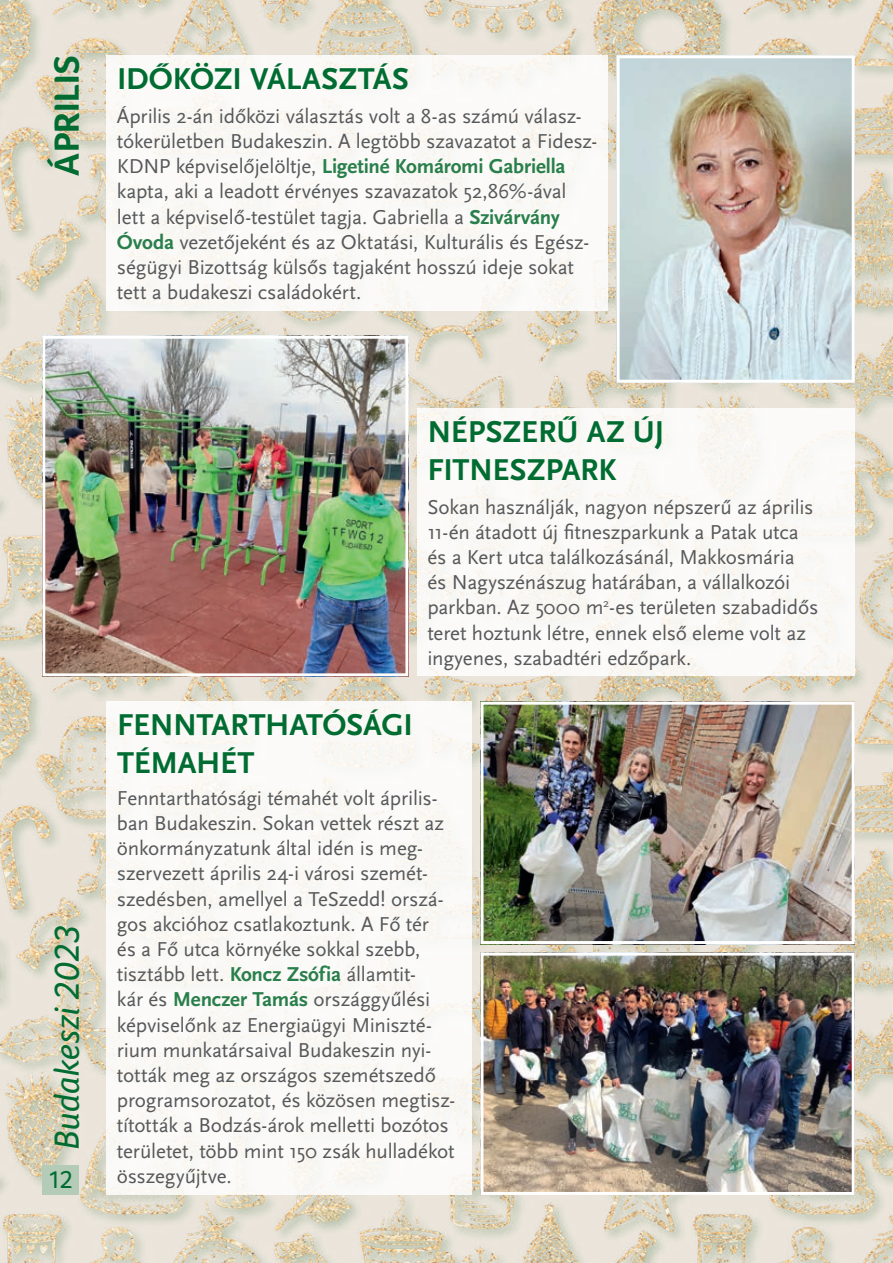
<style>
.page{position:relative;width:893px;height:1263px;background:#fff}
.page>*{position:absolute;margin:0;border:0;box-sizing:border-box;transform-origin:0 0}
.t1{font:italic 36px "Foco";letter-spacing:-.01em;color:#006c31}
.t2{font:700 36px "Foco";letter-spacing:.01em;color:#006c31}
.naptárcím{font:700 31.5px/37.8px "Scala Sans Pro";letter-spacing:-.01em;color:#006c31}
.t3{font:25.5px "Foco";color:#006c31}
.szürke_kisebb_szöveg{font:21px/25.2px "Scala Sans Pro";letter-spacing:-.005em;color:#57585a}
.s1{font-weight:700;color:#297f4b}
</style>
<div class="page">
<img style="left:0;top:0;width:893px;height:1263px">
<div style="left:43px;top:1165px;width:36px;height:30px;background:#b4ccb7"></div>
<div style="left:106px;top:55px;width:502px;height:255px;background:#fbf9f8"></div>
<img style="left:484px;top:706px;width:367px;height:234px">
<div style="left:480px;top:702px;width:375px;height:242px;border:3px solid #fff"></div>
<img style="left:484px;top:956px;width:367px;height:235px">
<div style="left:480px;top:952px;width:375px;height:243px;border:3px solid #fff"></div>
<div style="left:417px;top:408px;width:438px;height:268px;background:#fbf9f7"></div>
<img style="left:621px;top:59px;width:230px;height:320px">
<div style="left:617px;top:55px;width:238px;height:328px;border:3px solid #fff"></div>
<img style="left:47px;top:340px;width:357px;height:332px">
<div style="left:43px;top:336px;width:365px;height:340px;border:3px solid #fff"></div>
<div style="left:106px;top:702px;width:366px;height:493px;background:#fbf9f8"></div>
<svg style="left:892px;top:451px;width:1px;height:404px"></svg>
<p class="t2" style="left:43px;top:176px;width:122px;rotate:-90deg">ÁPRILIS</p>
<p class="naptárcím" style="left:117px;top:60px;width:293px">IDŐKÖZI VÁLASZTÁS</p>
<p class="szürke_kisebb_szöveg" style="left:117px;top:103px;width:482px">Április 2-án időközi választás volt a 8-as számú válasz&shy;tókerületben Budakeszin. A legtöbb szavazatot a Fidesz-KDNP képviselőjelöltje, <span class="s1">Ligetiné Komáromi Gabriella </span>kapta, aki a leadott érvényes szavazatok 52,86%-ával lett a képviselő-testület tagja. Gabriella a <span class="s1">Szivárvány Óvoda</span> vezetőjeként és az Oktatási, Kulturális és Egész&shy;ségügyi Bizottság külsős tagjaként hosszú ideje sokat tett a budakeszi családokért.</p>
<p class="t1" style="left:43px;top:1150px;width:228px;rotate:-90deg">Budakeszi 2023</p>
<p class="t3" style="left:48px;top:1163px;width:28px">12</p>
<p class="naptárcím" style="left:427px;top:413px;width:238px">NÉPSZERŰ AZ ÚJ<br>FITNESZPARK</p>
<p class="szürke_kisebb_szöveg" style="left:427px;top:494px;width:393px">Sokan használják, nagyon népszerű az április 11-én átadott új fitneszparkunk a Patak utca és a Kert utca találkozásánál, Makkosmária és Nagyszénászug határában, a vállalkozói parkban. Az 5000 m<sup>2</sup>-es területen szabadidős teret hoztunk létre, ennek első eleme volt az ingyenes, szabadtéri edzőpark.</p>
<p class="naptárcím" style="left:117px;top:706px;width:297px">FENNTARTHATÓSÁGI<br>TÉMAHÉT</p>
<p class="szürke_kisebb_szöveg" style="left:117px;top:785px;width:340px">Fenntarthatósági témahét volt április&shy;ban Budakeszin. Sokan vettek részt az önkormányzatunk által idén is meg&shy;szervezett április 24-i városi szemét&shy;szedésben, amellyel a TeSzedd! orszá&shy;gos akcióhoz csatlakoztunk. A Fő tér<br>és a Fő utca környéke sokkal szebb, tisztább lett. <span class="s1">Koncz Zsófia</span> államtit-<br>kár és <span class="s1">Menczer Tamás</span> országgyűlési képviselőnk az Energiaügyi Miniszté&shy;rium munkatársaival Budakeszin nyi&shy;tották meg az országos szemétszedő programsorozatot, és közösen megtisz&shy;tították a Bodzás-árok melletti bozótos területet, több mint 150 zsák hulladékot összegyűjtve.</p>
</div>
